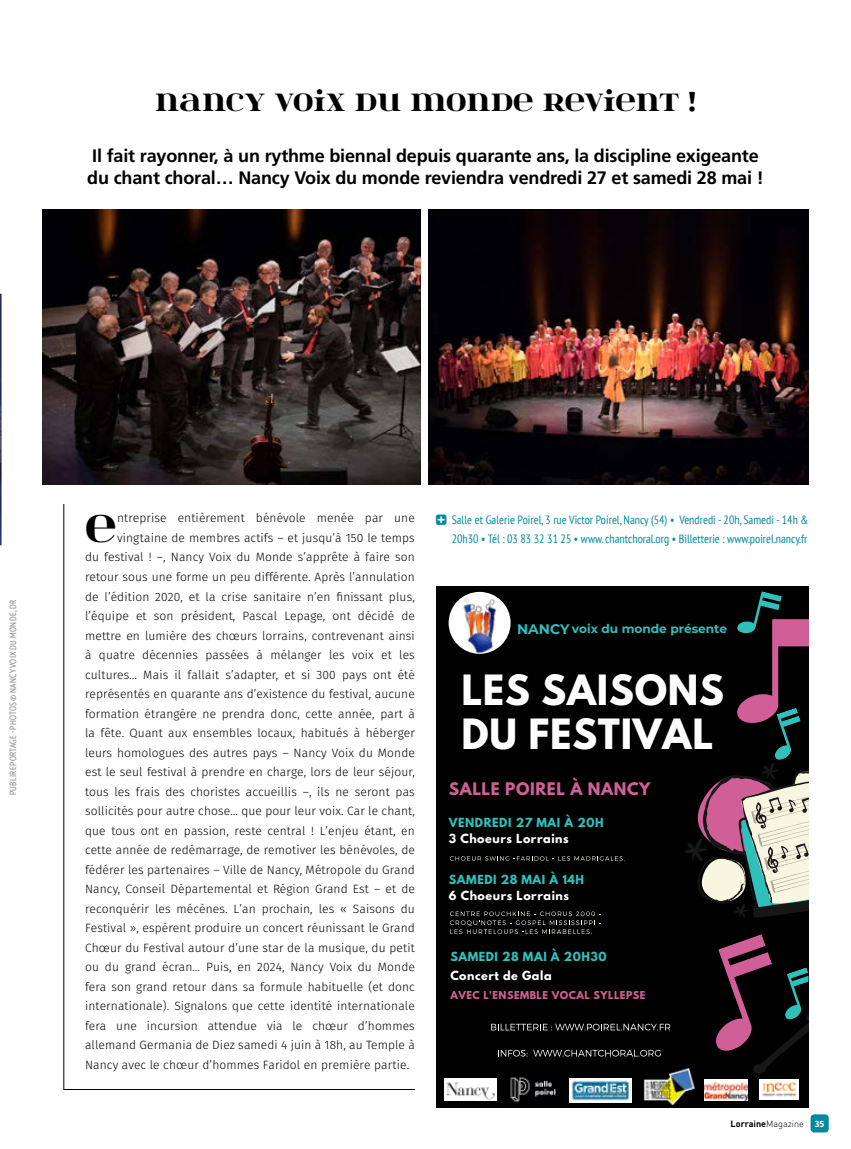
<style>
.page{position:relative;width:851px;height:1149px;background:#fff}
.page>*{position:absolute;margin:0;border:0;box-sizing:border-box;transform-origin:0 0}
.t1{font:43.95px "itsadzoke";color:#000}
.t2{font:700 36.9px/44.5px "League Spartan";letter-spacing:.02em;color:#fff}
.t3{font:28.5px "itsadzoke";color:#000}
.t4{font:700 18px/21.6px "Frutiger LT Std";letter-spacing:-.01em;color:#000}
.t5{font:700 15.3px "League Spartan";letter-spacing:.04em;color:#d05f98}
.t6{font:700 12.15px "Montserrat";color:#2fc0bc}
.t7{font:300 12px "Fira Sans";letter-spacing:.01em;color:#000}
.t8{font:condensed 12px/19.5px "PT Sans";color:#008a9d;text-align:right}
.t9{font:700 11.1px "League Spartan";letter-spacing:.05em;color:#2fc0bc}
.t10{font:700 11.1px "League Spartan";letter-spacing:.05em;color:#fff}
.t11{font:700 9.6px "League Spartan";letter-spacing:.05em;color:#d05f98}
.t12{font:condensed 9px "PT Sans";letter-spacing:.04em;color:#808285}
.t13{font:700 9px "DIN Pro";color:#000}
.s1{font-size:13.8px}
.s2{font-weight:300}
.s3{font-family:"Fira Sans";color:#fff}
</style>
<div class="page">
<div style="left:810px;top:1113px;width:18px;height:19px;background:#008a9d;border-radius:4px"></div>
<div style="left:436px;top:586px;width:372px;height:521px;background:#010101"></div>
<svg style="left:685px;top:591px;width:123px;height:327px"></svg>
<svg style="left:716px;top:934px;width:92px;height:139px"></svg>
<img style="left:759px;top:1079px;width:39px;height:19px">
<img style="left:643px;top:1068px;width:52px;height:36px">
<img style="left:704px;top:1079px;width:43px;height:21px">
<img style="left:569px;top:1078px;width:62px;height:23px">
<img style="left:444px;top:1078px;width:52px;height:21px">
<div style="left:448px;top:591px;width:62px;height:62px;background:#fff;border-radius:50%"></div>
<img style="left:463px;top:595px;width:36px;height:57px">
<img style="left:510px;top:1077px;width:47px;height:25px">
<svg style="left:450px;top:911px;width:150px;height:23px"></svg>
<svg style="left:491px;top:1023px;width:179px;height:7px"></svg>
<svg style="left:498px;top:1049px;width:29px;height:7px"></svg>
<svg style="left:533px;top:1049px;width:127px;height:7px"></svg>
<svg style="left:450px;top:856px;width:173px;height:4px"></svg>
<img style="left:428px;top:209px;width:380px;height:275px">
<img style="left:43px;top:209px;width:377px;height:275px">
<svg style="left:63px;top:504px;width:2px;height:585px"></svg>
<svg style="left:0;top:293px;width:2px;height:254px"></svg>
<h3 class="t3" style="left:155px;top:82px;width:542px">NANCY VOIX DU MONDE REVIENT !</h3>
<h3 class="t4" style="left:87px;top:145px;width:677px">Il fait rayonner, à un rythme biennal depuis quarante ans, la discipline exigeante du chant choral… Nancy Voix du monde reviendra vendredi 27 et samedi 28 mai !</h3>
<p class="t12" style="left:7px;top:795px;width:197px;rotate:-90deg">PUBLIREPORTAGE - PHOTOS © NANCY VOIX DU MONDE, DR</p>
<h1 class="t1" style="left:85px;top:498px;width:33px">E</h1>
<p class="t7" style="left:117px;top:509px;width:299px">ntreprise entièrement bénévole menée par une</p>
<p class="t7" style="left:117px;top:529px;width:299px">vingtaine de membres actifs – et jusqu’à 150 le temps</p>
<p class="t7" style="left:85px;top:548px;width:331px">du festival ! –, Nancy Voix du Monde s’apprête à faire son</p>
<p class="t7" style="left:85px;top:568px;width:331px">retour sous une forme un peu différente. Après l’annulation</p>
<p class="t7" style="left:85px;top:587px;width:331px">de l’édition 2020, et la crise sanitaire n’en finissant plus,</p>
<p class="t7" style="left:85px;top:607px;width:331px">l’équipe et son président, Pascal Lepage, ont décidé de</p>
<p class="t7" style="left:85px;top:626px;width:331px">mettre en lumière des chœurs lorrains, contrevenant ainsi</p>
<p class="t7" style="left:85px;top:646px;width:331px">à quatre décennies passées à mélanger les voix et les</p>
<p class="t7" style="left:85px;top:665px;width:331px">cultures… Mais il fallait s’adapter, et si 300 pays ont été</p>
<p class="t7" style="left:85px;top:685px;width:331px">représentés en quarante ans d’existence du festival, aucune</p>
<p class="t7" style="left:85px;top:704px;width:331px">formation étrangère ne prendra donc, cette année, part à</p>
<p class="t7" style="left:85px;top:724px;width:331px">la fête. Quant aux ensembles locaux, habitués à héberger</p>
<p class="t7" style="left:85px;top:743px;width:331px">leurs homologues des autres pays – Nancy Voix du Monde</p>
<p class="t7" style="left:85px;top:763px;width:331px">est le seul festival à prendre en charge, lors de leur séjour,</p>
<p class="t7" style="left:85px;top:782px;width:331px">tous les frais des choristes accueillis –, ils ne seront pas</p>
<p class="t7" style="left:85px;top:802px;width:331px">sollicités pour autre chose… que pour leur voix. Car le chant,</p>
<p class="t7" style="left:85px;top:821px;width:331px">que tous ont en passion, reste central ! L’enjeu étant, en</p>
<p class="t7" style="left:85px;top:841px;width:331px">cette année de redémarrage, de remotiver les bénévoles, de</p>
<p class="t7" style="left:85px;top:860px;width:331px">fédérer les partenaires – Ville de Nancy, Métropole du Grand</p>
<p class="t7" style="left:85px;top:880px;width:331px">Nancy, Conseil Départemental et Région Grand Est – et de</p>
<p class="t7" style="left:85px;top:899px;width:331px">reconquérir les mécènes. L’an prochain, les « Saisons du</p>
<p class="t7" style="left:85px;top:919px;width:331px">Festival », espèrent produire un concert réunissant le Grand</p>
<p class="t7" style="left:85px;top:938px;width:331px">Chœur du Festival autour d’une star de la musique, du petit</p>
<p class="t7" style="left:85px;top:958px;width:331px">ou du grand écran… Puis, en 2024, Nancy Voix du Monde</p>
<p class="t7" style="left:85px;top:977px;width:331px">fera son grand retour dans sa formule habituelle (et donc</p>
<p class="t7" style="left:85px;top:997px;width:331px">internationale). Signalons que cette identité internationale</p>
<p class="t7" style="left:85px;top:1016px;width:331px">fera une incursion attendue via le chœur d’hommes</p>
<p class="t7" style="left:85px;top:1036px;width:331px">allemand Germania de Diez samedi 4 juin à 18h, au Temple à</p>
<p class="t7" style="left:85px;top:1055px;width:325px">Nancy avec le chœur d’hommes Faridol en première partie.</p>
<p class="t8" style="left:436px;top:509px;width:374px">☑ Salle et Galerie Poirel, 3 rue Victor Poirel, Nancy (54) • Vendredi - 20h, Samedi - 14h &amp;<br>20h30 • Tél : 03 83 32 31 25 • www. chantchoral.org • Billetterie : www.poirel.nancy.fr</p>
<p class="t6" style="left:517px;top:619px;width:211px"><span class="s1">NANCY</span> voix du monde présente</p>
<h2 class="t2" style="left:461px;top:666px;width:264px">LES SAISONS<br>DU FESTIVAL</h2>
<p class="t5" style="left:449px;top:776px;width:203px">SALLE POIREL À NANCY</p>
<p class="t9" style="left:449px;top:813px;width:156px">VENDREDI 27 MAI À 20H</p>
<p class="t10" style="left:449px;top:829px;width:121px">3 Choeurs Lorrains</p>
<p class="t9" style="left:449px;top:870px;width:137px">SAMEDI 28 MAI À 14H</p>
<p class="t10" style="left:449px;top:886px;width:122px">6 Choeurs Lorrains</p>
<p class="t9" style="left:450px;top:947px;width:158px">SAMEDI 28 MAI À 20H30</p>
<p class="t10" style="left:450px;top:966px;width:103px">Concert de Gala</p>
<p class="t11" style="left:450px;top:987px;width:197px">AVEC L'ENSEMBLE VOCAL SYLLEPSE</p>
<p class="t13" style="left:730px;top:1115px;width:95px">Lorraine<span class="s2">Magazine</span> <span class="s3">35</span></p>
</div>
